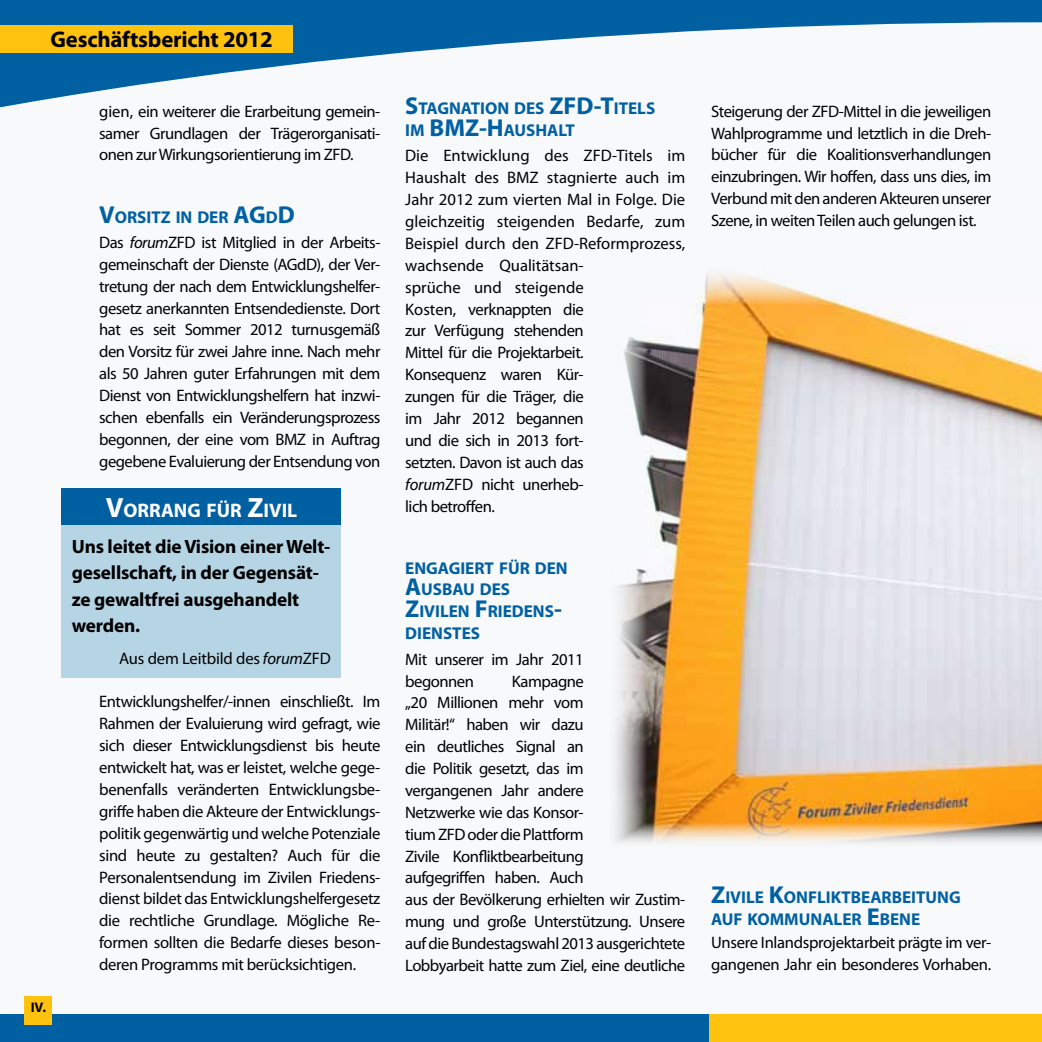
<style>
.page{position:relative;width:1042px;height:1042px;background:#0060a2}
.page>*{position:absolute;margin:0;border:0;box-sizing:border-box;transform-origin:0 0}
.t1{font:700 22.75px "Myriad Pro";letter-spacing:-.01em;color:#000}
.t2{font:700 19.6px "Myriad Pro";color:#fff}
.t3{font:700 19.25px/26.2px "Myriad Pro";letter-spacing:-.01em;color:#000}
.t4{font:700 17.15px/21.9px "Myriad Pro";color:#0060a2}
.t5{font:16.62px/21.9px "Myriad Pro";letter-spacing:-.03em;color:#000;text-align:justify}
.t6{font:16.62px/21.9px "Myriad Pro";letter-spacing:-.005em;color:#000}
.t7{font:16.62px "Myriad Pro";letter-spacing:-.01em;color:#000}
.t8{font:700 14px "Myriad Pro";color:#000}
.s1{font-size:24.5px}
.s2{font-style:italic}
.s3{font-size:28px}
</style>
<div class="page">
<div style="left:0;top:22px;width:1042px;height:992px;background:#f7f9fb"></div>
<div style="left:0;top:25px;width:293px;height:28px;background:#ffc20e"></div>
<div style="left:25px;top:996px;width:27px;height:29px;background:#ffc20e"></div>
<div style="left:709px;top:1014px;width:333px;height:28px;background:#ffc20e"></div>
<img style="left:607px;top:265px;width:435px;height:582px">
<div style="left:62px;top:495px;width:279px;height:182px;background:#b5d5e5"></div>
<div style="left:62px;top:488px;width:279px;height:37px;background:#0060a2"></div>
<h1 class="t1" style="left:50px;top:24px;width:224px">Geschäftsbericht 2012</h1>
<p class="t5" style="left:99px;top:100px;width:283px">gien, ein weiterer die Erarbeitung gemein&shy;samer Grundlagen der Trägerorganisati&shy;onen zur Wirkungsorientierung im ZFD.</p>
<p class="t4" style="left:99px;top:205px;width:195px"><span class="s1">V</span>ORSITZ IN DER <span class="s1">AG</span> D<span class="s1">D</span></p>
<p class="t5" style="left:99px;top:231px;width:283px">Das <span class="s2">forum</span>ZFD ist Mitglied in der Arbeits&shy;gemeinschaft der Dienste (AGdD), der Ver&shy;tretung der nach dem Entwicklungshelfer&shy;gesetz anerkannten Entsendedienste. Dort hat es seit Sommer 2012 turnusgemäß den Vorsitz für zwei Jahre inne. Nach mehr als 50 Jahren guter Erfahrungen mit dem Dienst von Entwicklungshelfern hat inzwi&shy;schen ebenfalls ein Veränderungsprozess begonnen, der eine vom BMZ in Auftrag gegebene Evaluierung der Entsendung von</p>
<p class="t2" style="left:106px;top:497px;width:193px"><span class="s3">V</span>ORRANG FÜR <span class="s3">Z</span>IVIL</p>
<p class="t3" style="left:72px;top:533px;width:260px">Uns leitet die Vision einer Welt&shy;gesellschaft, in der Gegensät&shy;ze gewaltfrei ausgehandelt werden.</p>
<p class="t7" style="left:119px;top:648px;width:213px">Aus dem Leitbild des <span class="s2">forum</span>ZFD</p>
<p class="t8" style="left:31px;top:998px;width:17px">IV.</p>
<p class="t5" style="left:99px;top:691px;width:283px">Entwicklungshelfer/-innen einschließt. Im Rahmen der Evaluierung wird gefragt, wie sich dieser Entwicklungsdienst bis heute entwickelt hat, was er leistet, welche gege&shy;benenfalls veränderten Entwicklungsbe&shy;griffe haben die Akteure der Entwicklungs&shy;politik gegenwärtig und welche Potenziale sind heute zu gestalten? Auch für die Personalentsendung im Zivilen Friedens&shy;dienst bildet das Entwicklungshelfergesetz die rechtliche Grundlage. Mögliche Re&shy;formen sollten die Bedarfe dieses beson&shy;deren Programms mit berücksichtigen.</p>
<p class="t4" style="left:405px;top:97px;width:250px"><span class="s1">S</span>TAGNATION DES <span class="s1">ZFD-T</span>ITELS<br>IM <span class="s1">BMZ-H</span>AUSHALT</p>
<p class="t6" style="left:405px;top:145px;width:282px">Die Entwicklung des ZFD-Titels im<br>Haushalt des BMZ stagnierte auch im<br>Jahr 2012 zum vierten Mal in Folge. Die gleichzeitig steigenden Bedarfe, zum<br>Beispiel durch den ZFD-Reformprozess, wachsende Qualitätsan-<br>sprüche und steigende<br>Kosten, verknappten die<br>zur Verfügung stehenden<br>Mittel für die Projektarbeit.<br>Konsequenz waren Kür-<br>zungen für die Träger, die<br>im Jahr 2012 begannen<br>und die sich in 2013 fort-<br>setzten. Davon ist auch das<br><span class="s2">forum</span>ZFD nicht unerheb-<br>lich betroffen.</p>
<p class="t4" style="left:405px;top:556px;width:164px">ENGAGIERT FÜR DEN<br><span class="s1">A</span>USBAU DES<br><span class="s1">Z</span>IVILEN <span class="s1">F</span> RIEDENS<span class="s1">-<br></span>DIENSTES</p>
<p class="t5" style="left:405px;top:648px;width:180px">Mit unserer im Jahr 2011 begonnen</p>
<p class="t5" style="left:405px;top:670px;width:282px;text-align:left;text-indent:107px">Kampagne<br>„20 Millionen mehr vom<br>Militär!“ haben wir dazu<br>ein deutliches Signal an<br>die Politik gesetzt, das im<br>vergangenen Jahr andere<br>Netzwerke wie das Konsor-<br>tium ZFD oder die Plattform<br>Zivile Konfliktbearbeitung<br>aufgegriffen haben. Auch<br>aus der Bevölkerung erhielten wir Zustim&shy;mung und große Unterstützung. Unsere auf die Bundestagswahl 2013 ausgerichtete<br>Lobbyarbeit hatte zum Ziel, eine deutliche</p>
<p class="t5" style="left:711px;top:100px;width:281px">Steigerung der ZFD-Mittel in die jeweiligen Wahlprogramme und letztlich in die Dreh&shy;bücher für die Koalitionsverhandlungen einzubringen. Wir hoffen, dass uns dies, im Verbund mit den anderen Akteuren unserer Szene, in weiten Teilen auch gelungen ist.</p>
<p class="t4" style="left:711px;top:885px;width:251px"><span class="s1">Z</span>IVILE <span class="s1">K</span>ONFLIKTBEARBEITUNG<br>AUF KOMMUNALER <span class="s1">E</span>BENE</p>
<p class="t5" style="left:711px;top:931px;width:281px">Unsere Inlandsprojektarbeit prägte im ver&shy;gangenen Jahr ein besonderes Vorhaben.</p>
</div>
